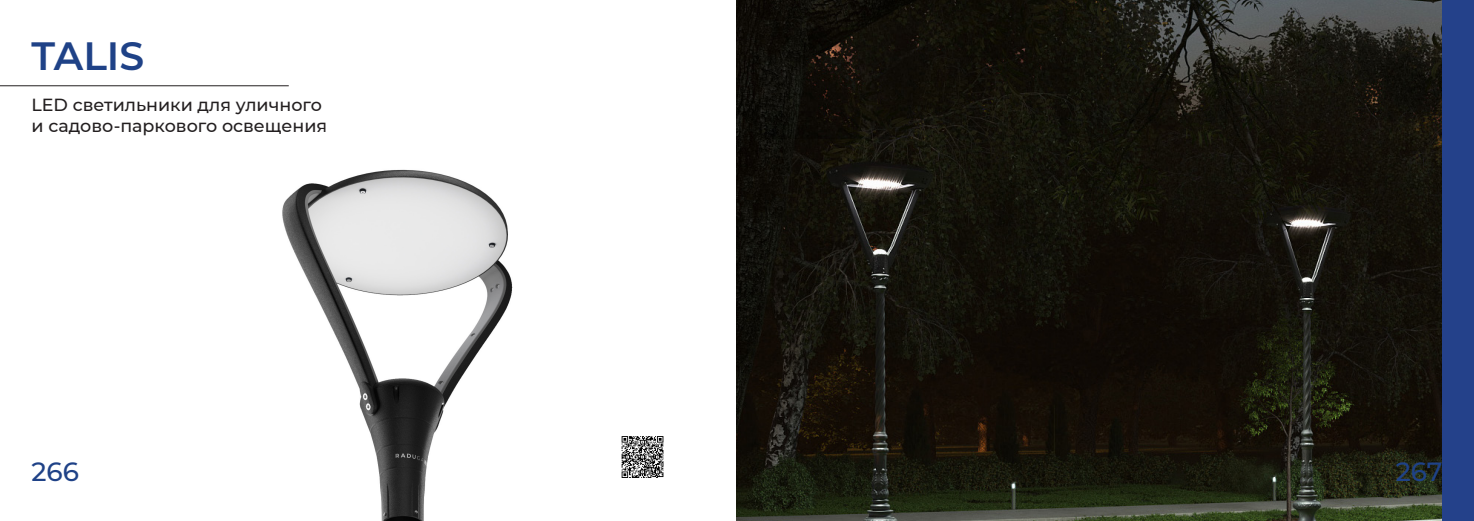
<style>
.page{position:relative;width:1474px;height:521px;background:#fff}
.page>*{position:absolute;margin:0;border:0;box-sizing:border-box;transform-origin:0 0}
.t1{font:600 39.38px "Montserrat";color:#1f4287}
.t2{font:500 26.25px "Montserrat";letter-spacing:-.005em;color:#1f4287}
.t3{font:500 17.5px/21px "Montserrat";color:#231f20}
</style>
<div class="page">
<img style="left:282px;top:169px;width:231px;height:352px">
<img style="left:736px;top:0;width:706px;height:521px">
<hr style="left:0;top:85px;width:289px;height:1px;background:#231f20">
<div style="left:1442px;top:0;width:31px;height:521px;background:#24418a"></div>
<img style="left:621px;top:436px;width:43px;height:42px">
<h1 class="t1" style="left:32px;top:33px;width:114px">TALIS</h1>
<p class="t3" style="left:32px;top:93px;width:297px">LED светильники для уличного и садово-паркового освещения</p>
<h2 class="t2" style="left:32px;top:456px;width:49px">266</h2>
<h2 class="t2" style="left:1395px;top:456px;width:48px">267</h2>
</div>
